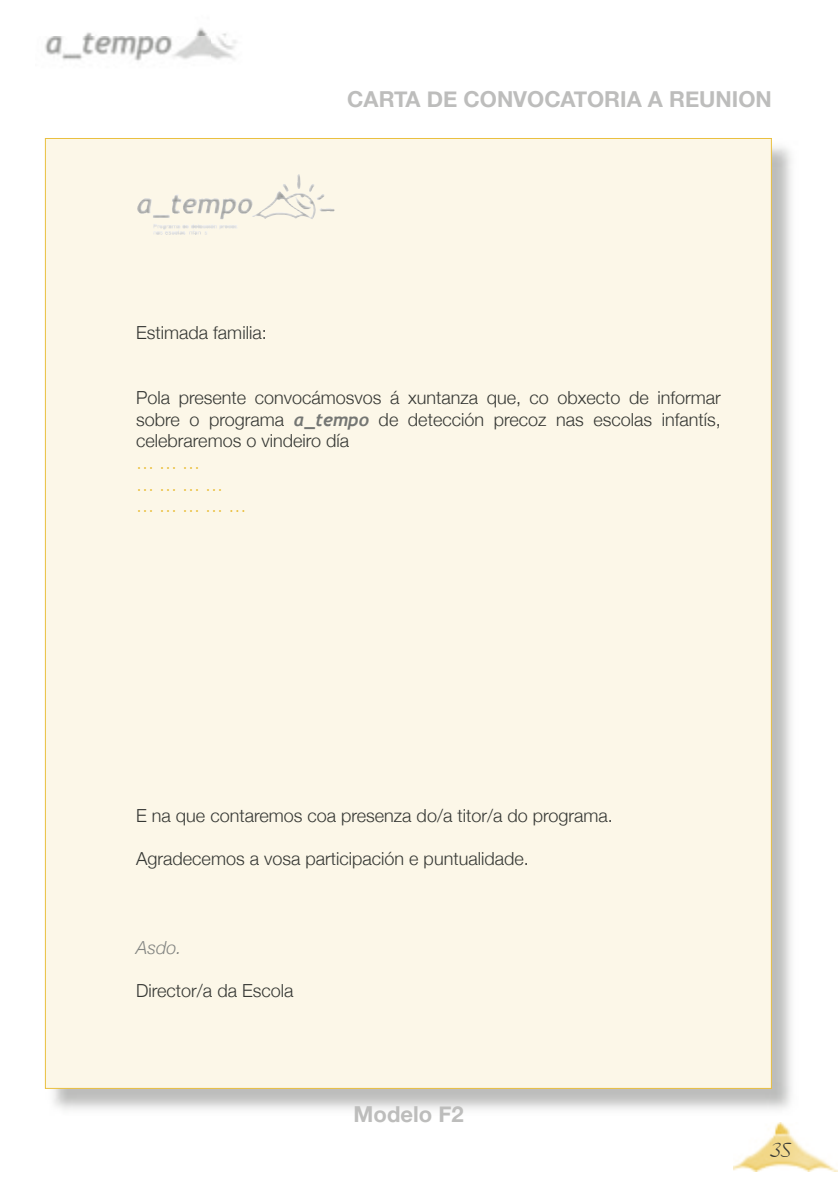
<style>
.page{position:relative;width:840px;height:1191px;background:#fff}
.page>*{position:absolute;margin:0;border:0;box-sizing:border-box;transform-origin:0 0}
.t1{font:24px "SF Burlington Script";color:#363834}
.t2{font:700 22px "Helvetica Neue";color:#bdbdbc}
.t3{font:300 18px/21.6px "Helvetica Neue";color:#363834;text-align:justify}
.t4{font:300 18px/21.6px "Helvetica Neue";color:#eac040}
.t5{font:italic 300 18px "Helvetica Neue";color:#848683}
.s1{font-family:"Trebuchet";font-weight:700;font-style:italic;color:#747673}
</style>
<div class="page">
<img style="left:733px;top:1123px;width:103px;height:48px">
<img style="left:51px;top:28px;width:186px;height:32px">
<img style="left:45px;top:37px;width:165px;height:24px">
<img style="left:53px;top:139px;width:739px;height:971px">
<div style="left:45px;top:138px;width:726px;height:951px;background:#fcf7e8"></div>
<img style="left:134px;top:174px;width:190px;height:45px">
<p class="t2" style="left:347px;top:85px;width:426px">CARTA DE CONVOCATORIA A REUNION</p>
<p class="t3" style="left:136px;top:322px;width:132px">Estimada familia:</p>
<p class="t3" style="left:136px;top:387px;width:585px">Pola presente convocámosvos á xuntanza que, co obxecto de informar sobre o programa <span class="s1">a_tempo</span> de detección precoz nas escolas infantís, celebraremos o vindeiro día</p>
<p class="t4" style="left:136px;top:451px;width:112px">… … …<br>… … … …<br>… … … … …</p>
<p class="t3" style="left:136px;top:804px;width:478px">E na que contaremos coa presenza do/a titor/a do programa.</p>
<p class="t3" style="left:136px;top:847px;width:394px">Agradecemos a vosa participación e puntualidade.</p>
<p class="t5" style="left:136px;top:937px;width:47px">Asdo.</p>
<p class="t3" style="left:136px;top:979px;width:159px">Director/a da Escola</p>
<p class="t2" style="left:353px;top:1100px;width:111px">Modelo F2</p>
<h1 class="t1" style="left:769px;top:1136px;width:21px">35</h1>
</div>
